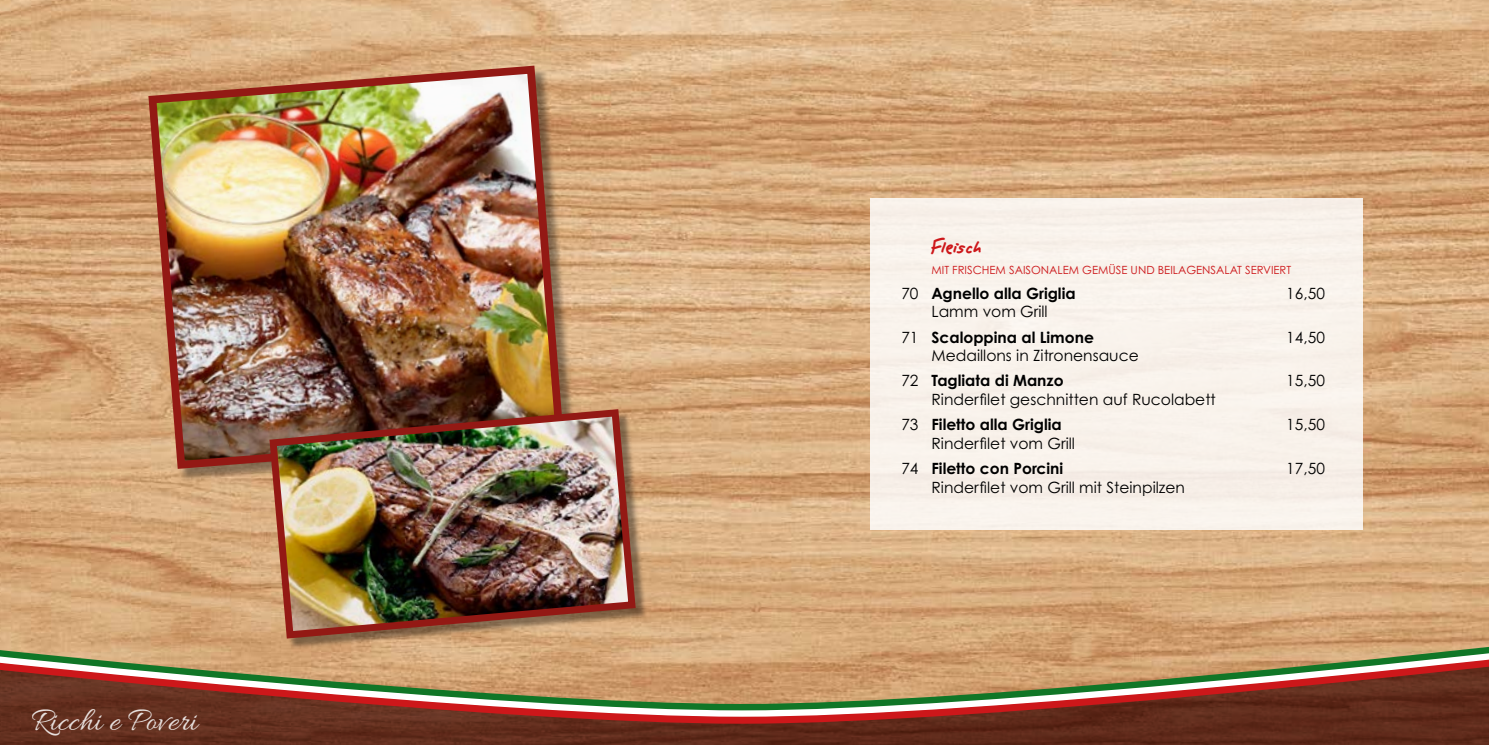
<style>
.page{position:relative;width:1489px;height:745px;background:#fff}
.page>*{position:absolute;margin:0;border:0;box-sizing:border-box;transform-origin:0 0}
.t1{font:33.75px "Allura";color:#fff}
.t2{font:28.75px "Alpha Mack AOE";letter-spacing:-.015em;color:#cd171a}
.t3{font:15.5px/18.6px "Century Gothic Pro";color:#000}
.t4{font:700 15.5px/18.6px "Century Gothic Pro";color:#000;text-align:center}
.t5{font:11.25px "Century Gothic Pro";color:#cd171a}
.s1{font-weight:400}
.s2{font-weight:700}
</style>
<div class="page">
<img style="left:0;top:0;width:1488px;height:638px">
<svg style="left:0;top:638px;width:1488px;height:106px;background:#6a3724"></svg>
<svg style="left:0;top:641px;width:1488px;height:7px;background:#d2a375"></svg>
<svg style="left:0;top:648px;width:1488px;height:6px;background:#cda676"></svg>
<svg style="left:0;top:654px;width:1488px;height:72px;background:#9d7051"></svg>
<div style="left:870px;top:198px;width:492px;height:332px;background:#f9f2eb"></div>
<div style="left:150px;top:68px;width:427px;height:413px;background:#000;opacity:.4"></div>
<img style="left:144px;top:61px;width:424px;height:411px">
<div style="left:272px;top:412px;width:374px;height:237px;background:#000;opacity:.4"></div>
<img style="left:266px;top:405px;width:373px;height:237px">
<h1 class="t1" style="left:32px;top:701px;width:167px">Ricchi e Poveri</h1>
<h2 class="t2" style="left:931px;top:229px;width:52px">Fleisch</h2>
<p class="t5" style="left:931px;top:262px;width:361px">MIT FRISCHEM SAISONALEM GEMÜSE UND BEILAGENSALAT SERVIERT</p>
<p class="t4" style="left:901px;top:283px;width:176px"><span class="s1">70</span> Agnello alla Griglia<br><span class="s1">Lamm vom Grill</span></p>
<p class="t3" style="left:1286px;top:283px;width:40px">16,50</p>
<p class="t3" style="left:931px;top:327px;width:209px;text-indent:-30px">71 <span class="s2">Scaloppina al Limone<br></span>Medaillons in Zitronensauce</p>
<p class="t3" style="left:1286px;top:327px;width:40px">14,50</p>
<p class="t3" style="left:931px;top:371px;width:286px;text-indent:-30px">72 <span class="s2">Tagliata di Manzo<br></span>Rinderfilet geschnitten auf Rucolabett</p>
<p class="t3" style="left:1286px;top:371px;width:40px">15,50</p>
<p class="t3" style="left:931px;top:414px;width:145px;text-indent:-30px">73 <span class="s2">Filetto alla Griglia<br></span>Rinderfilet vom Grill</p>
<p class="t3" style="left:1286px;top:414px;width:40px">15,50</p>
<p class="t3" style="left:931px;top:458px;width:255px;text-indent:-30px">74 <span class="s2">Filetto con Porcini<br></span>Rinderfilet vom Grill mit Steinpilzen</p>
<p class="t3" style="left:1286px;top:458px;width:40px">17,50</p>
</div>
